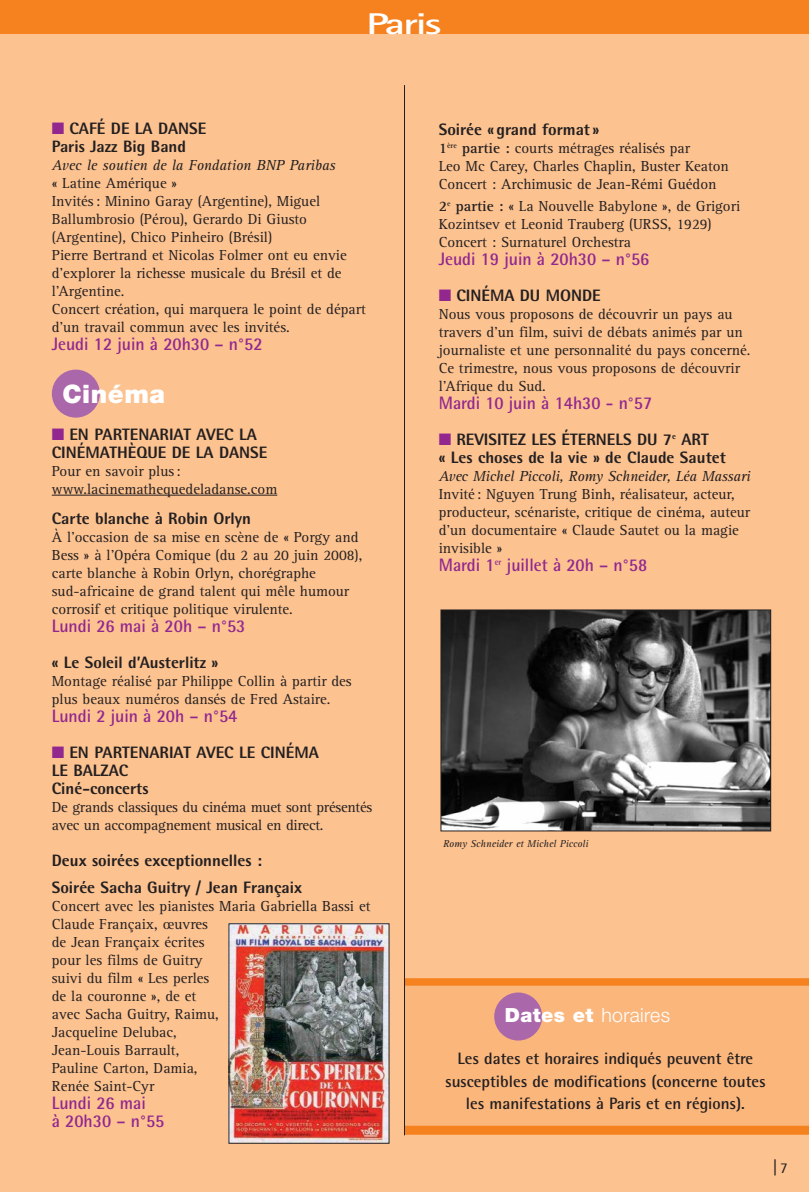
<style>
.page{position:relative;width:809px;height:1192px;background:#fcc290}
.page>*{position:absolute;margin:0;border:0;box-sizing:border-box;transform-origin:0 0}
.t1{font:700 30px "Rotis Sans Serif";letter-spacing:-.055em;color:#fff;scale:1.5 1}
.t2{font:900 25.5px "Helvetica Neue";letter-spacing:.02em;color:#fff}
.t3{font:300 19.5px "Helvetica Neue";letter-spacing:.015em;color:#fff}
.t4{font:700 18px/18px "Rotis Semi Sans";color:#91278f;scale:.95 1}
.t5{font:18px "Rotis Semi Sans";color:#231f20}
.t6{font:800 16.5px/18px "Rotis Semi Sans";color:#231f20}
.t7{font:700 16.5px/22.5px "Rotis Semi Sans";color:#231f20;text-align:center}
.t8{font:15px/18px "Rotis Serif";color:#231f20}
.t9{font:italic 15px "Rotis Serif";letter-spacing:-.01em;color:#231f20}
.t10{font:italic 10.35px "Rotis Serif";color:#231f20}
.s1{color:#91278f}
.s2{font-weight:700}
.s3{font-weight:900}
.s4{font-size:15px}
</style>
<div class="page">
<div style="left:0;top:0;width:809px;height:34px;background:#f5821f"></div>
<hr style="left:52px;top:495px;width:225px;height:1px;background:#231f20">
<div style="left:52px;top:370px;width:48px;height:48px;background:#aa67aa;border-radius:50%"></div>
<img style="left:231px;top:925px;width:156px;height:216px">
<img style="left:443px;top:612px;width:326px;height:217px">
<div style="left:441px;top:610px;width:330px;height:221px;border:1px solid #231f20"></div>
<div style="left:405px;top:986px;width:404px;height:143px;background:#fbb67c"></div>
<div style="left:405px;top:978px;width:404px;height:8px;background:#f5821f"></div>
<div style="left:404px;top:1126px;width:405px;height:9px;background:#f5821f"></div>
<div style="left:494px;top:993px;width:48px;height:48px;background:#aa67aa;border-radius:50%"></div>
<hr style="left:404px;top:85px;width:1px;height:1050px;background:#231f20">
<h1 class="t1" style="left:366px;top:13px;width:52px">Paris</h1>
<p class="t6" style="left:52px;top:121px;width:156px"><span class="s1">■</span> CAFÉ DE LA DANSE<br>Paris Jazz Big Band</p>
<p class="t9" style="left:52px;top:159px;width:285px">Avec le soutien de la Fondation BNP Paribas</p>
<p class="t8" style="left:52px;top:175px;width:315px">« Latine Amérique »<br>Invités: Minino Garay (Argentine), Miguel Ballumbrosio (Pérou), Gerardo Di Giusto (Argentine), Chico Pinheiro (Brésil)<br>Pierre Bertrand et Nicolas Folmer ont eu envie d’explorer la richesse musicale du Brésil et de l’Argentine.<br>Concert création, qui marquera le point de départ d’un travail commun avec les invités.</p>
<p class="t4" style="left:52px;top:336px;width:223px">Jeudi 12 juin à 20h30 – n°52</p>
<h2 class="t2" style="left:62px;top:385px;width:104px">Cinéma</h2>
<p class="t6" style="left:52px;top:427px;width:217px"><span class="s1">■</span> EN PARTENARIAT AVEC LA<br>CINÉMATHÈQUE DE LA DANSE</p>
<p class="t8" style="left:52px;top:463px;width:227px">Pour en savoir plus: www.lacinemathequedeladanse.com</p>
<p class="t6" style="left:52px;top:511px;width:201px">Carte blanche à Robin Orlyn</p>
<p class="t8" style="left:52px;top:530px;width:312px">À l’occasion de sa mise en scène de « Porgy and Bess » à l’Opéra Comique (du 2 au 20 juin 2008), carte blanche à Robin Orlyn, chorégraphe sud-africaine de grand talent qui mêle humour corrosif et critique politique virulente.</p>
<p class="t4" style="left:52px;top:619px;width:205px">Lundi 26 mai à 20h – n°53</p>
<p class="t6" style="left:52px;top:655px;width:168px">« Le Soleil d’Austerlitz »</p>
<p class="t8" style="left:52px;top:674px;width:301px">Montage réalisé par Philippe Collin à partir des plus beaux numéros dansés de Fred Astaire.</p>
<p class="t4" style="left:52px;top:709px;width:197px">Lundi 2 juin à 20h – n°54</p>
<p class="t6" style="left:52px;top:745px;width:268px"><span class="s1">■</span> EN PARTENARIAT AVEC LE CINÉMA<br>LE BALZAC<br>Ciné-concerts</p>
<p class="t8" style="left:52px;top:800px;width:322px">De grands classiques du cinéma muet sont présentés avec un accompagnement musical en direct.</p>
<p class="t6" style="left:52px;top:849px;width:252px;line-height:26.5px">Deux soirées exceptionnelles :<br>Soirée Sacha Guitry / Jean Françaix</p>
<p class="t8" style="left:52px;top:898px;width:320px">Concert avec les pianistes Maria Gabriella Bassi et<br>Claude Françaix, œuvres<br>de Jean Françaix écrites<br>pour les films de Guitry<br>suivi du film « Les perles<br>de la couronne », de et<br>avec Sacha Guitry, Raimu,<br>Jacqueline Delubac,<br>Jean-Louis Barrault,<br>Pauline Carton, Damia,<br>Renée Saint-Cyr</p>
<p class="t4" style="left:52px;top:1096px;width:120px">Lundi 26 mai<br>à 20h30 – n°55</p>
<p class="t6" style="left:439px;top:122px;width:162px">Soirée «grand format»</p>
<p class="t8" style="left:439px;top:140px;width:292px"><span class="s2">1</span><sup>ère</sup> <span class="s2">partie :</span> courts métrages réalisés par<br>Leo Mc Carey, Charles Chaplin, Buster Keaton<br>Concert : Archimusic de Jean-Rémi Guédon</p>
<p class="t8" style="left:439px;top:198px;width:303px"><span class="s2">2</span><sup>e</sup> <span class="s2">partie :</span> « La Nouvelle Babylone », de Grigori<br>Kozintsev et Leonid Trauberg (URSS, 1929)<br>Concert : Surnaturel Orchestra</p>
<p class="t4" style="left:439px;top:252px;width:223px">Jeudi 19 juin à 20h30 – n°56</p>
<p class="t6" style="left:439px;top:288px;width:164px"><span class="s1">■</span> CINÉMA DU MONDE</p>
<p class="t8" style="left:439px;top:306px;width:313px">Nous vous proposons de découvrir un pays au travers d’un film, suivi de débats animés par un journaliste et une personnalité du pays concerné.<br>Ce trimestre, nous vous proposons de découvrir l’Afrique du Sud.</p>
<p class="t4" style="left:439px;top:396px;width:226px">Mardi 10 juin à 14h30 - n°57</p>
<p class="t6" style="left:439px;top:432px;width:289px"><span class="s1">■</span> REVISITEZ LES ÉTERNELS DU 7<sup>e</sup> ART<br>« Les choses de la vie » de Claude Sautet</p>
<p class="t9" style="left:439px;top:471px;width:313px">Avec Michel Piccoli, Romy Schneider, Léa Massari</p>
<p class="t8" style="left:439px;top:486px;width:313px">Invité: Nguyen Trung Binh, réalisateur, acteur, producteur, scénariste, critique de cinéma, auteur d’un documentaire « Claude Sautet ou la magie invisible »</p>
<p class="t4" style="left:439px;top:558px;width:221px">Mardi 1<sup>er</sup> juillet à 20h – n°58</p>
<p class="t10" style="left:443px;top:840px;width:147px">Romy Schneider et Michel Piccoli</p>
<h3 class="t3" style="left:505px;top:1008px;width:167px"><span class="s3">Dates et</span> horaires</h3>
<p class="t7" style="left:445px;top:1049px;width:322px">Les dates et horaires indiqués peuvent être susceptibles de modifications (concerne toutes les manifestations à Paris et en régions).</p>
<p class="t5" style="left:772px;top:1161px;width:17px">|<span class="s4">7</span></p>
</div>
